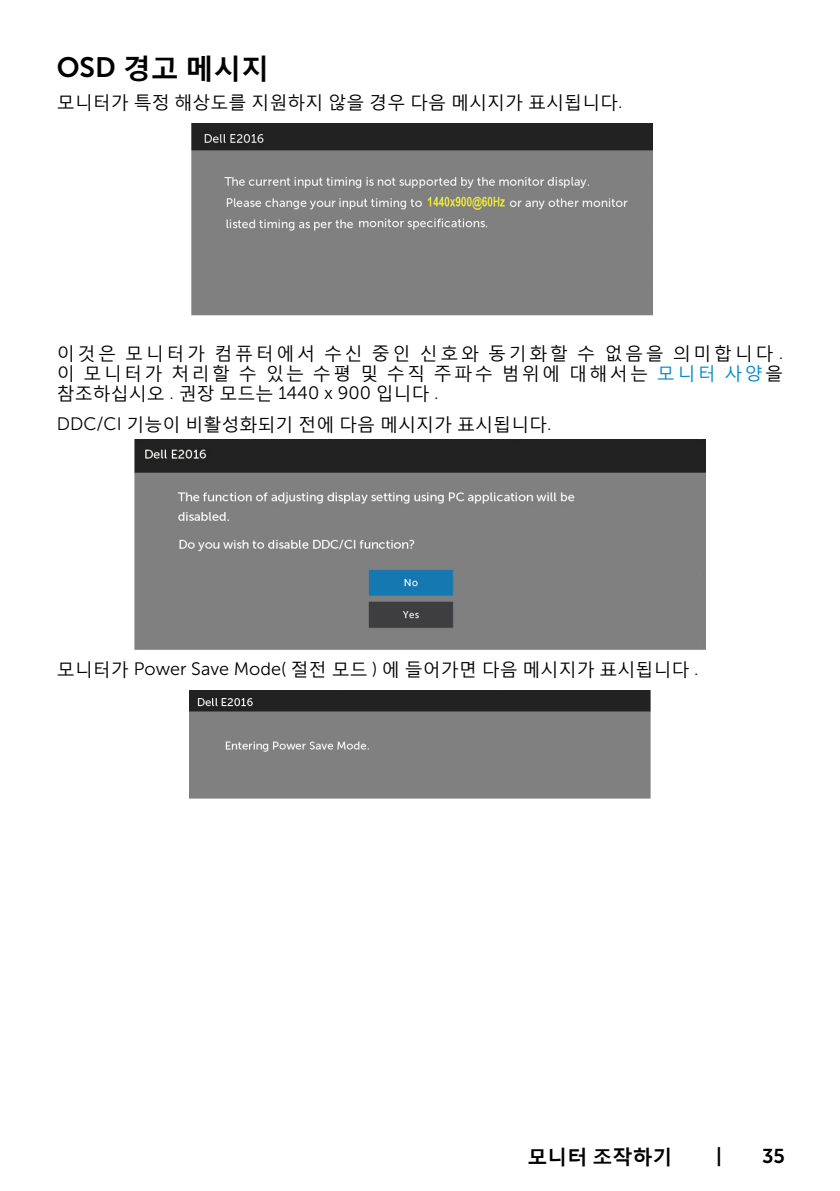
<style>
.page{position:relative;width:840px;height:1191px;background:#fff}
.page>*{position:absolute;margin:0;border:0;box-sizing:border-box;transform-origin:0 0}
.Head3{font:700 28px "Malgun Gothic";color:#000}
.t1{font:700 20px "Malgun Gothic";color:#000}
.t2{font:20px "Museo Sans For Dell 700";color:#000}
.Paragraph{font:18px/20px "Malgun Gothic";color:#000;text-align:justify}
.s1{font-family:"Museo Sans For Dell 700";font-weight:400}
.s2{font-family:"Museo Sans For Dell 300"}
.s3{color:#0087cb}
</style>
<div class="page">
<img style="left:191px;top:124px;width:461px;height:191px">
<img style="left:135px;top:440px;width:569px;height:209px">
<img style="left:190px;top:690px;width:459px;height:108px">
<p class="Head3" style="left:57px;top:50px;width:214px"><span class="s1">OSD</span> 경고 메시지</p>
<p class="Paragraph" style="left:57px;top:92px;width:567px">모니터가 특정 해상도를 지원하지 않을 경우 다음 메시지가 표시됩니다<span class="s2">.</span></p>
<p class="Paragraph" style="left:57px;top:343px;width:727px">이것은 모니터가 컴퓨터에서 수신 중인 신호와 동기화할 수 없음을 의미합니다 <span class="s2">. </span>이 모니터가 처리할 수 있는 수평 및 수직 주파수 범위에 대해서는 <span class="s3">모니터 사양</span>을 참조하십시오 <span class="s2">.</span> 권장 모드는 <span class="s2">1440 x 900</span> 입니다 <span class="s2">.</span></p>
<p class="Paragraph" style="left:57px;top:414px;width:496px"><span class="s2">DDC/CI</span> 기능이 비활성화되기 전에 다음 메시지가 표시됩니다<span class="s2">.</span></p>
<p class="Paragraph" style="left:57px;top:659px;width:643px">모니터가 <span class="s2">Power Save Mode(</span> 절전 모드 <span class="s2">)</span> 에 들어가면 다음 메시지가 표시됩니다 <span class="s2">.</span></p>
<p class="t1" style="left:527px;top:1143px;width:146px">모니터 조작하기</p>
<p class="t2" style="left:715px;top:1144px;width:7px">|</p>
<p class="t2" style="left:761px;top:1144px;width:24px">35</p>
</div>
